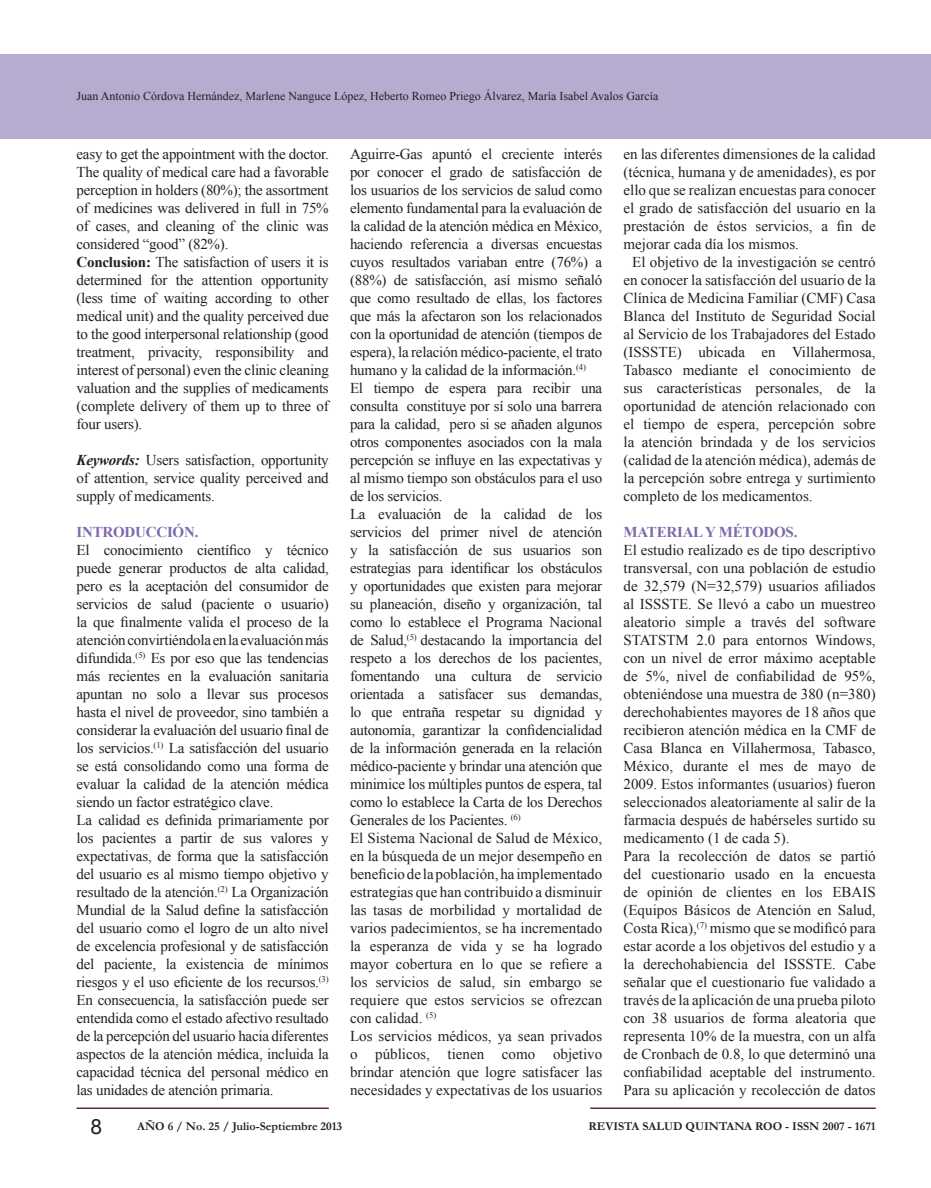
<style>
.page{position:relative;width:931px;height:1188px;background:#fff}
.page>*{position:absolute;margin:0;border:0;box-sizing:border-box;transform-origin:0 0}
.t1{font:21px "Arial";color:#231f20}
.No_Spacing{font:15px/18px "Times New Roman";letter-spacing:-.015em;color:#231f20;text-align:justify}
.No_Spacing-2{font:700 15px "Times New Roman";letter-spacing:-.015em;color:#7e69ac}
.t2{font:12px "Times New Roman";color:#231f20}
.t3{font:700 12px "Garamond";color:#231f20}
.s1{font-weight:700}
.s2{font-weight:700;font-style:italic}
</style>
<div class="page">
<hr style="left:77px;top:1108px;width:252px;height:1px;background:#231f20">
<hr style="left:590px;top:1108px;width:285px;height:1px;background:#231f20">
<div style="left:0;top:54px;width:931px;height:85px;background:#b6acd0"></div>
<p class="t2" style="left:77px;top:88px;width:583px">Juan Antonio Córdova Hernández, Marlene Nanguce López, Heberto Romeo Priego Álvarez, María Isabel Avalos García</p>
<p class="No_Spacing" style="left:77px;top:145px;width:254px">easy to get the appointment with the doctor.<br>The quality of medical care had a favorable perception in holders (80%); the assortment of medicines was delivered in full in 75% of cases, and cleaning of the clinic was considered “good” (82%).</p>
<p class="No_Spacing" style="left:77px;top:253px;width:254px"><span class="s1">Conclusion:</span> The satisfaction of users it is determined for the attention opportunity (less time of waiting according to other medical unit) and the quality perceived due to the good interpersonal relationship (good treatment, privacity, responsibility and interest of personal) even the clinic cleaning valuation and the supplies of medicaments (complete delivery of them up to three of four users).</p>
<p class="No_Spacing" style="left:77px;top:451px;width:254px"><span class="s2">Keywords:</span> Users satisfaction, opportunity of attention, service quality perceived and supply of medicaments.</p>
<p class="No_Spacing-2" style="left:77px;top:522px;width:123px">INTRODUCCIÓN.</p>
<p class="No_Spacing" style="left:77px;top:541px;width:254px">El conocimiento científico y técnico puede generar productos de alta calidad, pero es la aceptación del consumidor de servicios de salud (paciente o usuario) la que finalmente valida el proceso de la atención convirtiéndola en la evaluación más difundida.<sup>(5)</sup> Es por eso que las tendencias más recientes en la evaluación sanitaria apuntan no solo a llevar sus procesos hasta el nivel de proveedor, sino también a considerar la evaluación del usuario final de los servicios.<sup>(1)</sup> La satisfacción del usuario se está consolidando como una forma de evaluar la calidad de la atención médica siendo un factor estratégico clave.</p>
<p class="No_Spacing" style="left:77px;top:811px;width:254px">La calidad es definida primariamente por los pacientes a partir de sus valores y expectativas, de forma que la satisfacción del usuario es al mismo tiempo objetivo y resultado de la atención.<sup>(2)</sup> La Organización Mundial de la Salud define la satisfacción del usuario como el logro de un alto nivel de excelencia profesional y de satisfacción del paciente, la existencia de mínimos riesgos y el uso eficiente de los recursos.<sup>(3)<br></sup>En consecuencia, la satisfacción puede ser entendida como el estado afectivo resultado de la percepción del usuario hacia diferentes aspectos de la atención médica, incluida la capacidad técnica del personal médico en las unidades de atención primaria.</p>
<p class="No_Spacing" style="left:350px;top:145px;width:254px">Aguirre-Gas apuntó el creciente interés por conocer el grado de satisfacción de los usuarios de los servicios de salud como elemento fundamental para la evaluación de la calidad de la atención médica en México, haciendo referencia a diversas encuestas cuyos resultados variaban entre (76%) a (88%) de satisfacción, así mismo señaló que como resultado de ellas, los factores que más la afectaron son los relacionados con la oportunidad de atención (tiempos de espera), la relación médico-paciente, el trato humano y la calidad de la información.<sup>(4)</sup></p>
<p class="No_Spacing" style="left:350px;top:379px;width:254px">El tiempo de espera para recibir una consulta constituye por sí solo una barrera para la calidad, pero si se añaden algunos otros componentes asociados con la mala percepción se influye en las expectativas y al mismo tiempo son obstáculos para el uso de los servicios.</p>
<p class="No_Spacing" style="left:350px;top:505px;width:254px">La evaluación de la calidad de los servicios del primer nivel de atención y la satisfacción de sus usuarios son estrategias para identificar los obstáculos y oportunidades que existen para mejorar su planeación, diseño y organización, tal como lo establece el Programa Nacional de Salud,<sup>(5)</sup> destacando la importancia del respeto a los derechos de los pacientes, fomentando una cultura de servicio orientada a satisfacer sus demandas, lo que entraña respetar su dignidad y autonomía, garantizar la confidencialidad de la información generada en la relación médico-paciente y brindar una atención que minimice los múltiples puntos de espera, tal como lo establece la Carta de los Derechos Generales de los Pacientes. <sup>(6)</sup></p>
<p class="No_Spacing" style="left:350px;top:829px;width:254px">El Sistema Nacional de Salud de México, en la búsqueda de un mejor desempeño en beneficio de la población, ha implementado estrategias que han contribuido a disminuir las tasas de morbilidad y mortalidad de varios padecimientos, se ha incrementado la esperanza de vida y se ha logrado mayor cobertura en lo que se refiere a los servicios de salud, sin embargo se requiere que estos servicios se ofrezcan con calidad. <sup>(5)</sup></p>
<p class="No_Spacing" style="left:350px;top:1027px;width:254px">Los servicios médicos, ya sean privados o públicos, tienen como objetivo brindar atención que logre satisfacer las necesidades y expectativas de los usuarios</p>
<p class="No_Spacing" style="left:623px;top:145px;width:254px">en las diferentes dimensiones de la calidad (técnica, humana y de amenidades), es por ello que se realizan encuestas para conocer el grado de satisfacción del usuario en la prestación de éstos servicios, a fin de mejorar cada día los mismos.</p>
<p class="No_Spacing" style="left:623px;top:253px;width:254px;text-indent:9px">El objetivo de la investigación se centró en conocer la satisfacción del usuario de la Clínica de Medicina Familiar (CMF) Casa Blanca del Instituto de Seguridad Social al Servicio de los Trabajadores del Estado (ISSSTE) ubicada en Villahermosa, Tabasco mediante el conocimiento de sus características personales, de la oportunidad de atención relacionado con el tiempo de espera, percepción sobre la atención brindada y de los servicios (calidad de la atención médica), además de la percepción sobre entrega y surtimiento completo de los medicamentos.</p>
<p class="No_Spacing-2" style="left:623px;top:522px;width:175px">MATERIAL Y MÉTODOS.</p>
<p class="No_Spacing" style="left:623px;top:541px;width:254px">El estudio realizado es de tipo descriptivo transversal, con una población de estudio de 32,579 (N=32,579) usuarios afiliados al ISSSTE. Se llevó a cabo un muestreo aleatorio simple a través del software STATSTM 2.0 para entornos Windows, con un nivel de error máximo aceptable de 5%, nivel de confiabilidad de 95%, obteniéndose una muestra de 380 (n=380) derechohabientes mayores de 18 años que recibieron atención médica en la CMF de Casa Blanca en Villahermosa, Tabasco, México, durante el mes de mayo de 2009. Estos informantes (usuarios) fueron seleccionados aleatoriamente al salir de la farmacia después de habérseles surtido su medicamento (1 de cada 5).</p>
<p class="No_Spacing" style="left:623px;top:847px;width:254px">Para la recolección de datos se partió del cuestionario usado en la encuesta de opinión de clientes en los EBAIS (Equipos Básicos de Atención en Salud, Costa Rica),<sup>(7)</sup> mismo que se modificó para estar acorde a los objetivos del estudio y a la derechohabiencia del ISSSTE. Cabe señalar que el cuestionario fue validado a través de la aplicación de una prueba piloto con 38 usuarios de forma aleatoria que representa 10% de la muestra, con un alfa de Cronbach de 0.8, lo que determinó una confiabilidad aceptable del instrumento.<br>Para su aplicación y recolección de datos</p>
<h1 class="t1" style="left:91px;top:1113px;width:13px">8</h1>
<p class="t3" style="left:137px;top:1118px;width:207px">AÑO 6 / No. 25 / Julio-Septiembre 2013</p>
<p class="t3" style="left:588px;top:1118px;width:289px">REVISTA SALUD QUINTANA ROO - ISSN 2007 - 1671</p>
</div>
